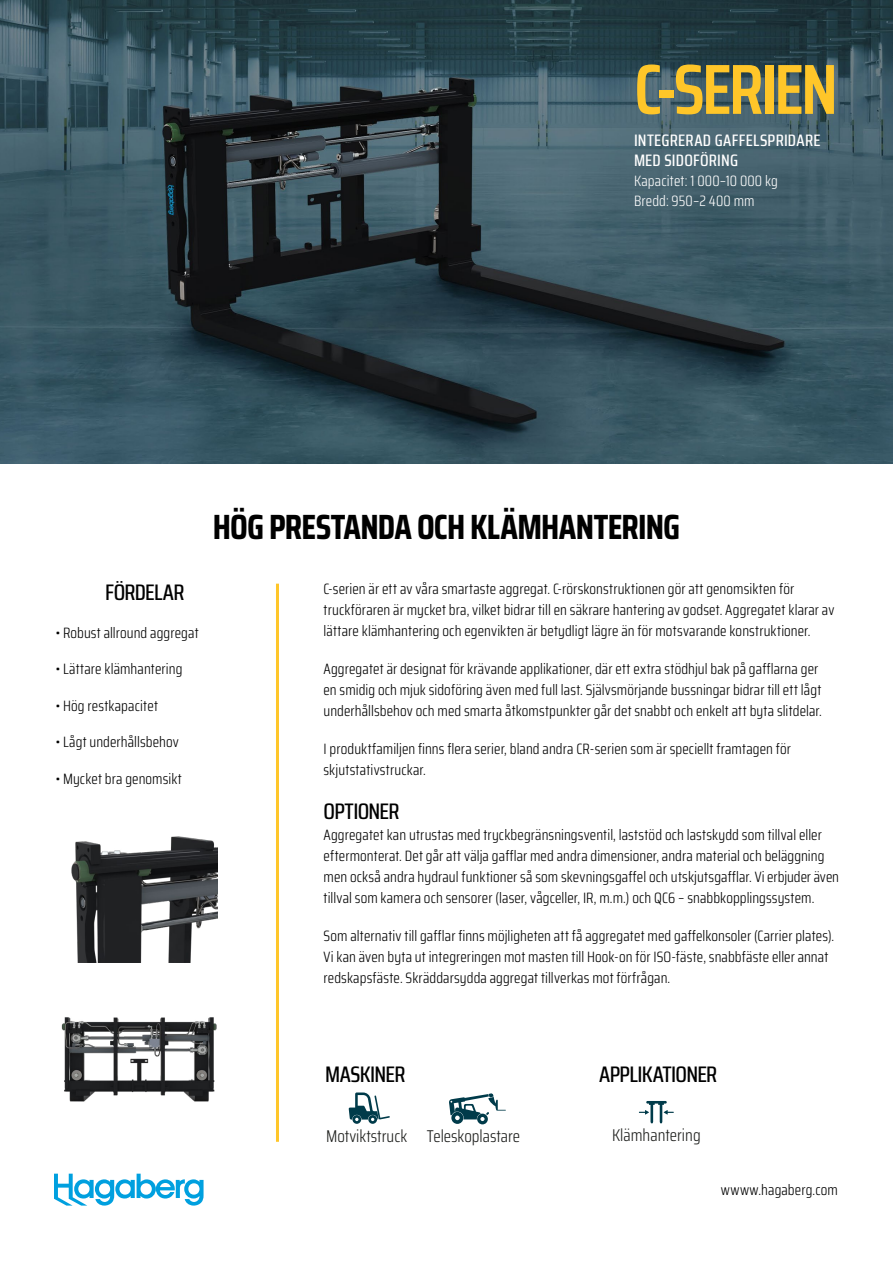
<style>
.page{position:relative;width:893px;height:1263px;background:#fff}
.page>*{position:absolute;margin:0;border:0;box-sizing:border-box;transform-origin:0 0}
.t1{font:600 70.95px "Saira Condensed";letter-spacing:-.045em;color:#ffc629}
.t2{font:700 35.1px "Saira Condensed";letter-spacing:-.02em;color:#000}
.t3{font:500 22.5px "Saira Condensed";letter-spacing:-.035em;color:#000}
.t4{font:300 17.1px "Saira Condensed";color:#1d1e1c}
.t5{font:500 16.65px/20px "Saira Condensed";letter-spacing:.015em;color:#fff}
.t6{font:300 15px/21px "Saira Condensed";letter-spacing:.005em;color:#000}
.t7{font:300 15px/20px "Saira Condensed";letter-spacing:.01em;color:#fff}
</style>
<div class="page">
<img style="left:0;top:0;width:893px;height:463px">
<img style="left:61px;top:1017px;width:156px;height:85px">
<img style="left:71px;top:836px;width:147px;height:126px">
<svg style="left:54px;top:1174px;width:150px;height:31px"></svg>
<hr style="left:276px;top:584px;width:3px;height:558px;background:#ffc629">
<svg style="left:349px;top:1092px;width:41px;height:32px"></svg>
<svg style="left:449px;top:1093px;width:57px;height:31px"></svg>
<svg style="left:639px;top:1101px;width:35px;height:22px"></svg>
<h1 class="t1" style="left:634px;top:35px;width:206px">C-SERIEN</h1>
<p class="t5" style="left:634px;top:130px;width:188px">INTEGRERAD GAFFELSPRIDARE<br>MED SIDOFÖRING</p>
<p class="t7" style="left:634px;top:171px;width:145px">Kapacitet: 1 000–10 000 kg<br>Bredd: 950–2 400 mm</p>
<h2 class="t2" style="left:213px;top:500px;width:469px">HÖG PRESTANDA OCH KLÄMHANTERING</h2>
<h3 class="t3" style="left:105px;top:576px;width:81px">FÖRDELAR</h3>
<p class="t6" style="left:56px;top:622px;width:144px">• Robust allround aggregat</p>
<p class="t6" style="left:56px;top:658px;width:128px">• Lättare klämhantering</p>
<p class="t6" style="left:56px;top:695px;width:104px">• Hög restkapacitet</p>
<p class="t6" style="left:56px;top:731px;width:125px">• Lågt underhållsbehov</p>
<p class="t6" style="left:56px;top:768px;width:128px">• Mycket bra genomsikt</p>
<p class="t6" style="left:323px;top:578px;width:512px">C-serien är ett av våra smartaste aggregat. C-rörskonstruktionen gör att genomsikten för truckföraren är mycket bra, vilket bidrar till en säkrare hantering av godset. Aggregatet klarar av lättare klämhantering och egenvikten är betydligt lägre än för motsvarande konstruktioner.</p>
<p class="t6" style="left:323px;top:658px;width:500px">Aggregatet är designat för krävande applikationer, där ett extra stödhjul bak på gafflarna ger en smidig och mjuk sidoföring även med full last. Självsmörjande bussningar bidrar till ett lågt underhållsbehov och med smarta åtkomstpunkter går det snabbt och enkelt att byta slitdelar.</p>
<p class="t6" style="left:323px;top:738px;width:469px">I produktfamiljen finns flera serier, bland andra CR-serien som är speciellt framtagen för skjutstativstruckar.</p>
<h3 class="t3" style="left:323px;top:794px;width:78px">OPTIONER</h3>
<p class="t6" style="left:323px;top:824px;width:517px">Aggregatet kan utrustas med tryckbegränsningsventil, laststöd och lastskydd som tillval eller eftermonterat. Det går att välja gafflar med andra dimensioner, andra material och beläggning men också andra hydraul funktioner så som skevningsgaffel och utskjutsgafflar. Vi erbjuder även tillval som kamera och sensorer (laser, vågceller, IR, m.m.) och QC6 – snabbkopplingssystem.</p>
<p class="t6" style="left:323px;top:925px;width:512px">Som alternativ till gafflar finns möjligheten att få aggregatet med gaffelkonsoler (Carrier plates).<br>Vi kan även byta ut integreringen mot masten till Hook-on för ISO-fäste, snabbfäste eller annat redskapsfäste. Skräddarsydda aggregat tillverkas mot förfrågan.</p>
<h3 class="t3" style="left:325px;top:1057px;width:82px">MASKINER</h3>
<h3 class="t3" style="left:599px;top:1057px;width:120px">APPLIKATIONER</h3>
<p class="t4" style="left:326px;top:1123px;width:196px">Motviktstruck Teleskoplastare</p>
<p class="t4" style="left:612px;top:1123px;width:90px">Klämhantering</p>
<p class="t6" style="left:721px;top:1179px;width:119px">wwww.hagaberg.com</p>
</div>
